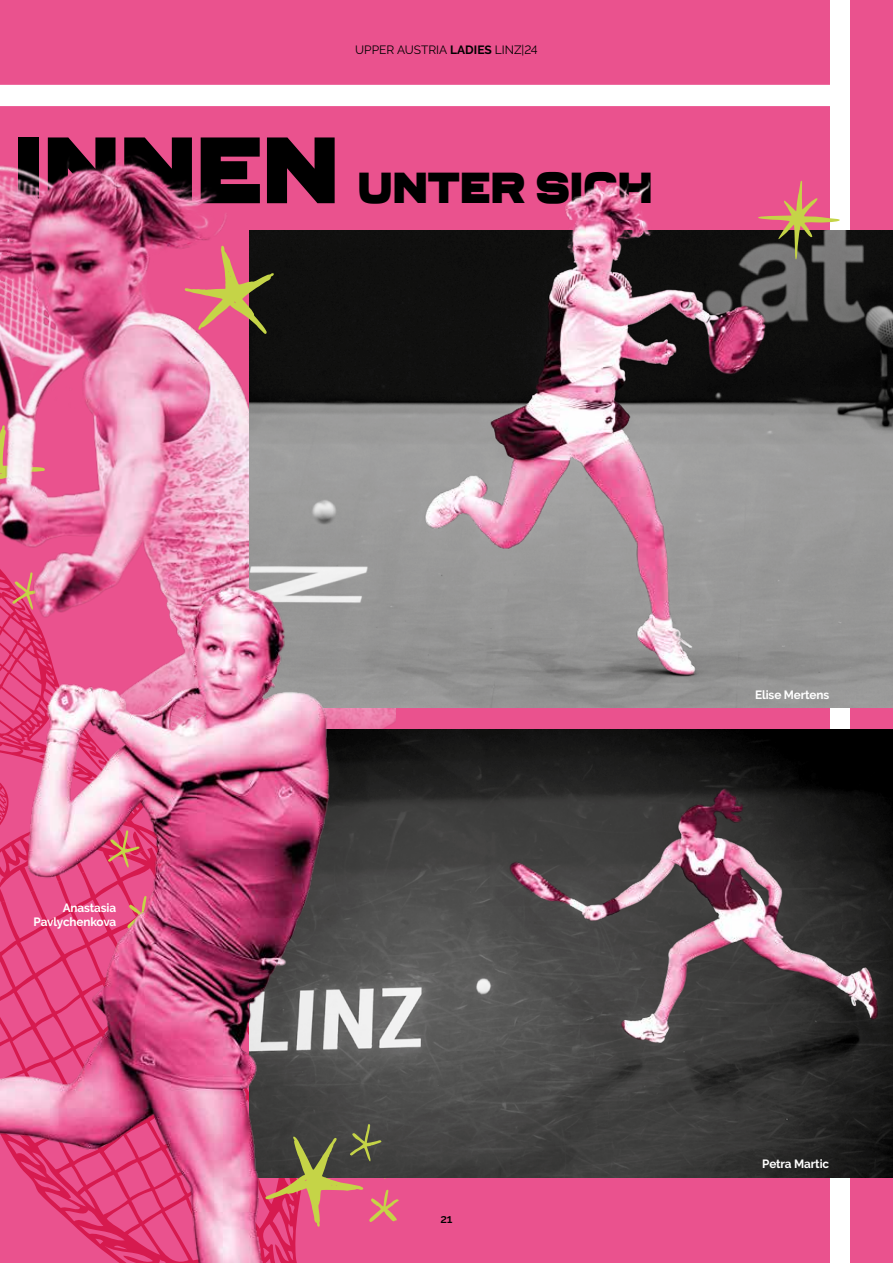
<style>
.page{position:relative;width:893px;height:1263px;background:#fff}
.page>*{position:absolute;margin:0;border:0;box-sizing:border-box;transform-origin:0 0}
.t1{font:900 43.35px "Ferry";letter-spacing:-.01em;color:#000}
.t2{font:700 12px/14.4px "Raleway";letter-spacing:-.01em;color:#fff;text-align:right}
.t3{font:12px "Raleway";color:#000}
.t4{font:600 12px "Raleway";color:#000}
.s1{font-weight:700}
.s2{font-size:93.9px}
</style>
<div class="page">
<div style="left:0;top:0;width:829px;height:1263px;background:#ea528e"></div>
<div style="left:850px;top:0;width:43px;height:1263px;background:#ea528e"></div>
<img style="left:0;top:707px;width:501px;height:556px">
<img style="left:213px;top:729px;width:680px;height:448px">
<img style="left:0;top:65px;width:893px;height:642px">
<svg style="left:265px;top:1124px;width:134px;height:103px"></svg>
<svg style="left:758px;top:180px;width:83px;height:80px"></svg>
<svg style="left:184px;top:245px;width:90px;height:89px"></svg>
<p class="t3" style="left:355px;top:43px;width:184px">UPPER AUSTRIA <span class="s1">LADIES</span> LINZ|24</p>
<h1 class="t1" style="left:13px;top:163px;width:641px"><span class="s2">INNEN</span> UNTER SICH</h1>
<p class="t2" style="left:34px;top:900px;width:84px">Anastasia<br>Pavlychenkova</p>
<p class="t4" style="left:440px;top:1211px;width:14px">21</p>
<p class="t2" style="left:755px;top:687px;width:75px">Elise Mertens</p>
<p class="t2" style="left:762px;top:1156px;width:68px">Petra Martic</p>
</div>
